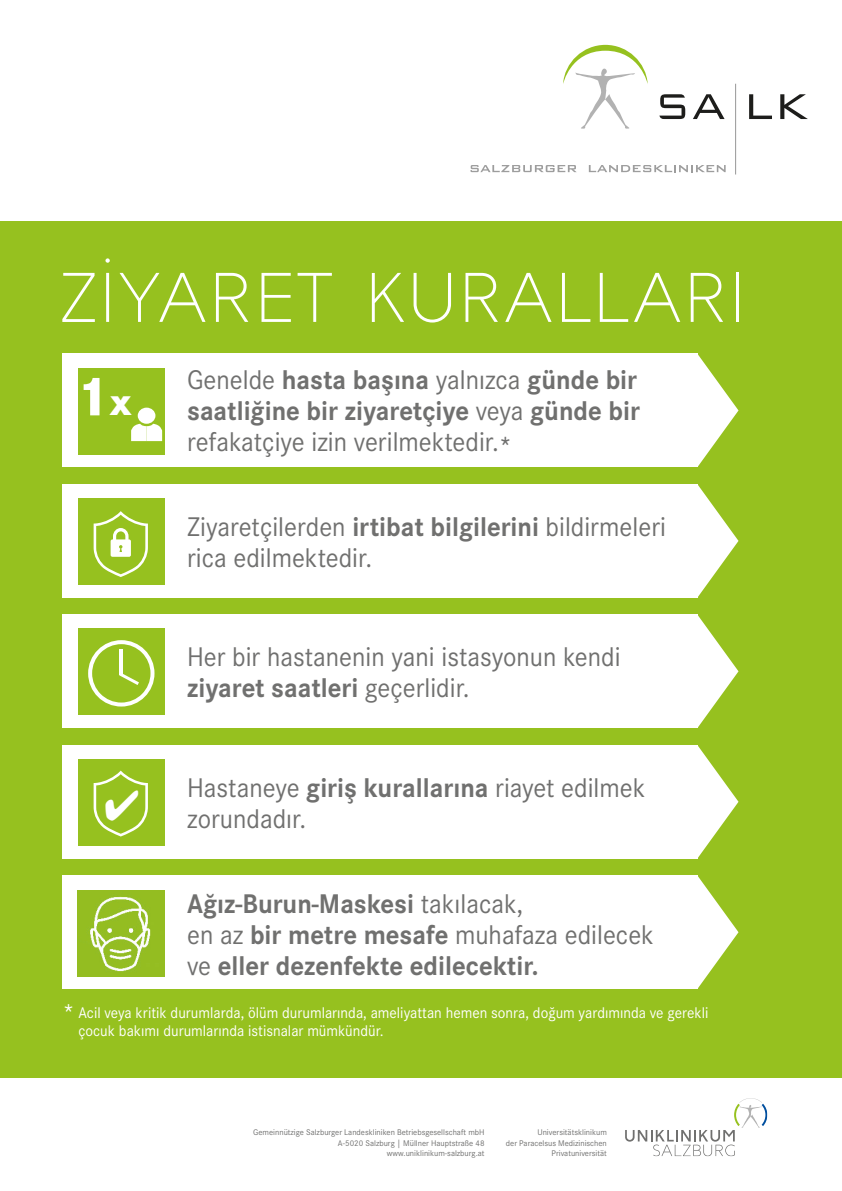
<style>
.page{position:relative;width:842px;height:1191px;background:#fff}
.page>*{position:absolute;margin:0;border:0;box-sizing:border-box;transform-origin:0 0}
.t1{font:70px "Baufra";color:#fff}
.t2{font:800 57.3px "Corporate S";color:#fff;scale:.95 1}
.t3{font:700 28px/31px "Corporate S Pro";color:#70706f;text-align:justify;scale:.95 1}
.t4{font:28px/31px "Corporate S Pro";color:#70706f;scale:.95 1}
.t5{font:16px/18px "Corporate S Pro";color:#fff;scale:.95 1}
.t6{font:8.5px/10.6px "Corporate S";color:#70706f;text-align:right}
.s1{font-size:39.4px}
.s2{font-weight:400}
.s3{font-weight:700}
.s4{font-size:26px}
</style>
<div class="page">
<div style="left:0;top:221px;width:842px;height:856px;background:#96c11f"></div>
<hr style="left:735px;top:84px;width:1px;height:90px;background:#9d9d9d">
<svg style="left:470px;top:165px;width:106px;height:7px"></svg>
<svg style="left:589px;top:165px;width:137px;height:7px"></svg>
<svg style="left:693px;top:94px;width:31px;height:25px"></svg>
<svg style="left:780px;top:94px;width:28px;height:25px"></svg>
<svg style="left:749px;top:94px;width:23px;height:25px"></svg>
<svg style="left:659px;top:94px;width:26px;height:25px"></svg>
<svg style="left:563px;top:45px;width:85px;height:84px"></svg>
<svg style="left:625px;top:1098px;width:142px;height:58px"></svg>
<div style="left:62px;top:354px;width:635px;height:113px;background:#fff"></div>
<div style="left:62px;top:484px;width:635px;height:113px;background:#fff"></div>
<div style="left:62px;top:614px;width:635px;height:114px;background:#fff"></div>
<div style="left:62px;top:745px;width:635px;height:113px;background:#fff"></div>
<div style="left:62px;top:875px;width:635px;height:114px;background:#fff"></div>
<svg style="left:697px;top:354px;width:41px;height:113px"></svg>
<svg style="left:697px;top:484px;width:41px;height:113px"></svg>
<svg style="left:697px;top:614px;width:41px;height:114px"></svg>
<svg style="left:697px;top:745px;width:41px;height:113px"></svg>
<svg style="left:697px;top:875px;width:41px;height:114px"></svg>
<img style="left:78px;top:890px;width:86px;height:86px">
<div style="left:78px;top:368px;width:86px;height:86px;background:#96c11f"></div>
<div style="left:78px;top:498px;width:86px;height:86px;background:#96c11f"></div>
<div style="left:78px;top:629px;width:86px;height:86px;background:#96c11f"></div>
<div style="left:78px;top:759px;width:86px;height:86px;background:#96c11f"></div>
<svg style="left:88px;top:640px;width:66px;height:66px"></svg>
<svg style="left:131px;top:424px;width:31px;height:17px"></svg>
<div style="left:138px;top:407px;width:17px;height:17px;background:#fff;border-radius:50%"></div>
<svg style="left:94px;top:511px;width:54px;height:66px"></svg>
<svg style="left:94px;top:770px;width:54px;height:66px"></svg>
<h1 class="t1" style="left:59px;top:254px;width:689px">ZİYARET KURALLARI</h1>
<h2 class="t2" style="left:77px;top:361px;width:60px">1<span class="s1">x</span></h2>
<p class="t3" style="left:187px;top:362px;width:478px"><span class="s2">Genelde</span> hasta başına <span class="s2">yalnızca</span> günde bir saatliğine bir ziyaretçiye <span class="s2">veya</span> günde bir <span class="s2">refakatçiye izin verilmektedir.</span>*</p>
<p class="t4" style="left:187px;top:509px;width:506px">Ziyaretçilerden <span class="s3">irtibat bilgilerini</span> bildirmeleri rica edilmektedir.</p>
<p class="t4" style="left:187px;top:639px;width:458px">Her bir hastanenin yani istasyonun kendi <span class="s3">ziyaret saatleri</span> geçerlidir.</p>
<p class="t4" style="left:187px;top:770px;width:484px">Hastaneye <span class="s3">giriş kurallarına</span> riayet edilmek zorundadır.</p>
<p class="t3" style="left:187px;top:885px;width:493px;text-align:left">Ağız-Burun-Maskesi <span class="s2">takılacak,<br>en az</span> bir metre mesafe <span class="s2">muhafaza edilecek ve</span> eller dezenfekte edilecektir.</p>
<p class="t5" style="left:78px;top:1002px;width:665px;text-indent:-16px"><span class="s4">*</span> Acil veya kritik durumlarda, ölüm durumlarında, ameliyattan hemen sonra, doğum yardımında ve gerekli çocuk bakımı durumlarında istisnalar mümkündür.</p>
<p class="t6" style="left:253px;top:1127px;width:233px">Gemeinnützige Salzburger Landeskliniken Betriebsgesellschaft mbH<br>A-5020 Salzburg | Müllner Hauptstraße 48 www.uniklinikum-salzburg.at</p>
<p class="t6" style="left:506px;top:1127px;width:102px">Universitätsklinikum<br>der Paracelsus Medizinischen<br>Privatuniversität</p>
</div>
